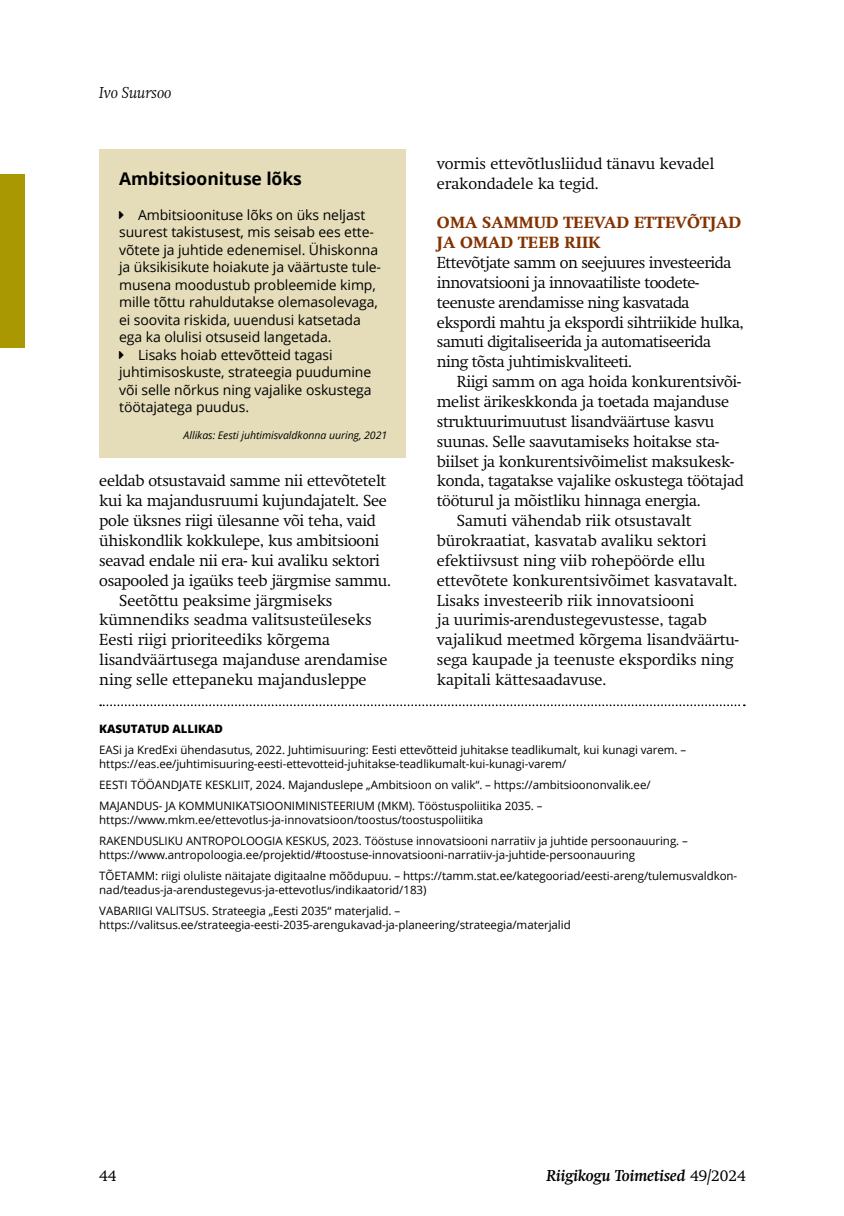
<style>
.page{position:relative;width:844px;height:1216px;background:#fff}
.page>*{position:absolute;margin:0;border:0;box-sizing:border-box;transform-origin:0 0}
.t1{font:700 17.5px "Open Sans";letter-spacing:-.005em;color:#000}
.t2{font:300 15.75px/19.8px "Swift";letter-spacing:-.02em;color:#000}
.t3{font:800 15.75px/19.8px "Swift";letter-spacing:.01em;color:#833200}
.t4{font:italic 700 15.75px "Swift";letter-spacing:-.005em;color:#000}
.t5{font:italic 300 15.75px "Swift";letter-spacing:-.005em;color:#000}
.t6{font:14px "Open Sans";letter-spacing:-.005em;color:#000}
.t7{font:11.55px/21px "Open Sans";letter-spacing:-.005em;color:#000}
.t8{font:800 11.55px "Open Sans";letter-spacing:-.005em;color:#000}
.t9{font:italic 10.5px "Open Sans";letter-spacing:-.005em;color:#000}
.s1{font-weight:300;font-style:normal}
</style>
<div class="page">
<div style="left:99px;top:149px;width:307px;height:308px;background:#e5ddb9"></div>
<svg style="left:100px;top:704px;width:644px;height:2px"></svg>
<div style="left:0;top:174px;width:25px;height:173px;background:#a99801"></div>
<p class="t5" style="left:99px;top:83px;width:74px">Ivo Suursoo</p>
<p class="t1" style="left:119px;top:166px;width:184px">Ambitsioonituse lõks</p>
<p class="t6" style="left:138px;top:205px;width:229px">Ambitsioonituse lõks on üks neljast</p>
<p class="t6" style="left:119px;top:223px;width:256px">suurest takistusest, mis seisab ees ette-</p>
<p class="t6" style="left:119px;top:240px;width:260px">võtete ja juhtide edenemisel. Ühiskonna</p>
<p class="t6" style="left:119px;top:258px;width:263px">ja üksikisikute hoiakute ja väärtuste tule-</p>
<p class="t6" style="left:119px;top:275px;width:258px">musena moodustub probleemide kimp,</p>
<p class="t6" style="left:119px;top:293px;width:260px">mille tõttu rahuldutakse olemasolevaga,</p>
<p class="t6" style="left:119px;top:310px;width:243px">ei soovita riskida, uuendusi katsetada</p>
<p class="t6" style="left:119px;top:328px;width:214px">ega ka olulisi otsuseid langetada.</p>
<p class="t6" style="left:138px;top:345px;width:196px">Lisaks hoiab ettevõtteid tagasi</p>
<p class="t6" style="left:119px;top:363px;width:253px">juhtimisoskuste, strateegia puudumine</p>
<p class="t6" style="left:119px;top:380px;width:254px">või selle nõrkus ning vajalike oskustega</p>
<p class="t6" style="left:119px;top:398px;width:131px">töötajatega puudus.</p>
<p class="t9" style="left:184px;top:428px;width:205px">Allikas: Eesti juhtimisvaldkonna uuring, 2021</p>
<p class="t2" style="left:99px;top:471px;width:288px">eeldab otsustavaid samme nii ettevõtetelt</p>
<p class="t2" style="left:99px;top:491px;width:289px">kui ka majandusruumi kujundajatelt. See</p>
<p class="t2" style="left:99px;top:511px;width:278px">pole üksnes riigi ülesanne või teha, vaid</p>
<p class="t2" style="left:99px;top:530px;width:281px">ühiskondlik kokkulepe, kus ambitsiooni</p>
<p class="t2" style="left:99px;top:550px;width:282px">seavad endale nii era- kui avaliku sektori</p>
<p class="t2" style="left:99px;top:570px;width:293px">osapooled ja igaüks teeb järgmise sammu.</p>
<p class="t2" style="left:119px;top:590px;width:215px">Seetõttu peaksime järgmiseks</p>
<p class="t2" style="left:99px;top:610px;width:274px">kümnendiks seadma valitsusteüleseks</p>
<p class="t2" style="left:99px;top:630px;width:232px">Eesti riigi prioriteediks kõrgema</p>
<p class="t2" style="left:99px;top:650px;width:289px">lisandväärtusega majanduse arendamise</p>
<p class="t2" style="left:99px;top:669px;width:269px">ning selle ettepaneku majandusleppe</p>
<p class="t2" style="left:437px;top:153px;width:279px">vormis ettevõtlusliidud tänavu kevadel erakondadele ka tegid.</p>
<p class="t3" style="left:437px;top:213px;width:305px">OMA SAMMUD TEEVAD ETTEVÕTJAD<br>JA OMAD TEEB RIIK</p>
<p class="t2" style="left:437px;top:253px;width:308px">Ettevõtjate samm on seejuures investeerida innovatsiooni ja innovaatiliste toodete&shy;teenuste arendamisse ning kasvatada ekspordi mahtu ja ekspordi sihtriikide hulka, samuti digitaliseerida ja automatiseerida ning tõsta juhtimiskvaliteeti.</p>
<p class="t2" style="left:456px;top:372px;width:286px">Riigi samm on aga hoida konkurentsivõi-</p>
<p class="t2" style="left:437px;top:392px;width:293px">melist ärikeskkonda ja toetada majanduse</p>
<p class="t2" style="left:437px;top:411px;width:279px">struktuurimuutust lisandväärtuse kasvu</p>
<p class="t2" style="left:437px;top:431px;width:284px">suunas. Selle saavutamiseks hoitakse sta-</p>
<p class="t2" style="left:437px;top:451px;width:298px">biilset ja konkurentsivõimelist maksukesk-</p>
<p class="t2" style="left:437px;top:471px;width:308px">konda, tagatakse vajalike oskustega töötajad</p>
<p class="t2" style="left:437px;top:491px;width:265px">tööturul ja mõistliku hinnaga energia.</p>
<p class="t2" style="left:456px;top:511px;width:236px">Samuti vähendab riik otsustavalt</p>
<p class="t2" style="left:437px;top:531px;width:271px">bürokraatiat, kasvatab avaliku sektori</p>
<p class="t2" style="left:437px;top:550px;width:270px">efektiivsust ning viib rohepöörde ellu</p>
<p class="t2" style="left:437px;top:570px;width:302px">ettevõtete konkurentsivõimet kasvatavalt.</p>
<p class="t2" style="left:437px;top:590px;width:259px">Lisaks investeerib riik innovatsiooni</p>
<p class="t2" style="left:437px;top:610px;width:271px">ja uurimis-arendustegevustesse, tagab</p>
<p class="t2" style="left:437px;top:630px;width:303px">vajalikud meetmed kõrgema lisandväärtu-</p>
<p class="t2" style="left:437px;top:650px;width:298px">sega kaupade ja teenuste ekspordiks ning</p>
<p class="t2" style="left:437px;top:669px;width:171px">kapitali kättesaadavuse.</p>
<p class="t8" style="left:99px;top:720px;width:125px">KASUTATUD ALLIKAD</p>
<p class="t7" style="left:99px;top:743px;width:588px;line-height:14px">EASi ja KredExi ühendasutus, 2022. Juhtimisuuring: Eesti ettevõtteid juhitakse teadlikumalt, kui kunagi varem. – https://eas.ee/juhtimisuuring-eesti-ettevotteid-juhitakse-teadlikumalt-kui-kunagi-varem/</p>
<p class="t7" style="left:99px;top:774px;width:552px">EESTI TÖÖANDJATE KESKLIIT, 2024. Majanduslepe „Ambitsioon on valik“. – https://ambitsioononvalik.ee/<br>MAJANDUS- JA KOMMUNIKATSIOONIMINISTEERIUM (MKM). Tööstuspoliitika 2035. –</p>
<p class="t7" style="left:99px;top:809px;width:590px">https://www.mkm.ee/ettevotlus-ja-innovatsioon/toostus/toostuspoliitika<br>RAKENDUSLIKU ANTROPOLOOGIA KESKUS, 2023. Tööstuse innovatsiooni narratiiv ja juhtide persoonauuring. –</p>
<p class="t7" style="left:99px;top:844px;width:639px">https://www.antropoloogia.ee/projektid/#toostuse-innovatsiooni-narratiiv-ja-juhtide-persoonauuring<br>TÕETAMM: riigi oluliste näitajate digitaalne mõõdupuu. – https://tamm.stat.ee/kategooriad/eesti-areng/tulemusvaldkon-</p>
<p class="t7" style="left:99px;top:879px;width:328px">nad/teadus-ja-arendustegevus-ja-ettevotlus/indikaatorid/183)<br>VABARIIGI VALITSUS. Strateegia „Eesti 2035“ materjalid. –</p>
<p class="t7" style="left:99px;top:914px;width:473px">https://valitsus.ee/strateegia-eesti-2035-arengukavad-ja-planeering/strateegia/materjalid</p>
<p class="t2" style="left:99px;top:1165px;width:19px">44</p>
<p class="t4" style="left:546px;top:1166px;width:200px">Riigikogu Toimetised <span class="s1">49/2024</span></p>
</div>
